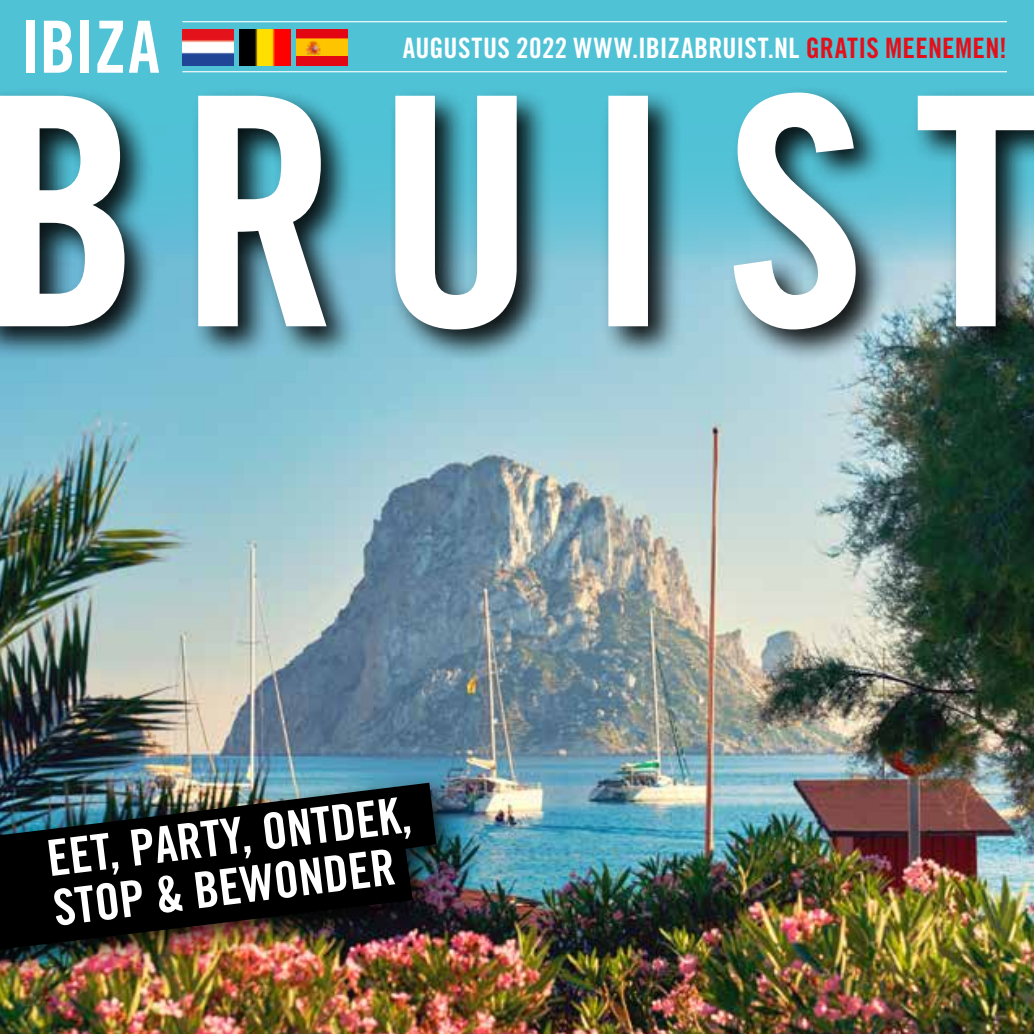
<style>
.page{position:relative;width:1034px;height:1034px;background:#fff}
.page>*{position:absolute;margin:0;border:0;box-sizing:border-box;transform-origin:0 0}
.t1{font:72px "Trade Gothic LT Std Bd Cn 20";letter-spacing:-.01em;color:#fff}
.t2{font:49.95px/49.9px "Trade Gothic LT Std Bd Cn 20";color:#fff}
.t3{font:28.12px "Trade Gothic LT Std Bd Cn 20";letter-spacing:.01em;color:#fff}
.s1{color:#e3101b}
</style>
<div class="page">
<img style="left:0;top:364px;width:1033px;height:669px">
<div style="left:0;top:0;width:1033px;height:261px;background:#50c2d6"></div>
<img style="left:296px;top:38px;width:51px;height:18px">
<img style="left:182px;top:29px;width:51px;height:36px">
<img style="left:239px;top:29px;width:51px;height:36px">
<div style="left:296px;top:29px;width:51px;height:9px;background:#e30613"></div>
<div style="left:296px;top:56px;width:51px;height:9px;background:#e30613"></div>
<hr style="left:182px;top:21px;width:824px;height:1px;background:#fff">
<hr style="left:182px;top:71px;width:824px;height:1px;background:#fff">
<div style="left:0;top:85px;width:1033px;height:279px;background:#000;opacity:.9"></div>
<svg style="left:0;top:92px;width:1033px;height:237px"></svg>
<div style="left:0;top:771px;width:466px;height:213px;background:#000;opacity:.75"></div>
<img style="left:0;top:782px;width:436px;height:167px">
<h1 class="t1" style="left:21px;top:3px;width:141px">IBIZA</h1>
<p class="t3" style="left:402px;top:31px;width:605px">AUGUSTUS 2022 WWW.IBIZABRUIST.NL <span class="s1">GRATIS MEENEMEN!</span></p>
<h2 class="t2" style="left:44px;top:833px;width:367px;rotate:-7deg">EET, PARTY, ONTDEK,<br>STOP &amp; BEWONDER</h2>
</div>
